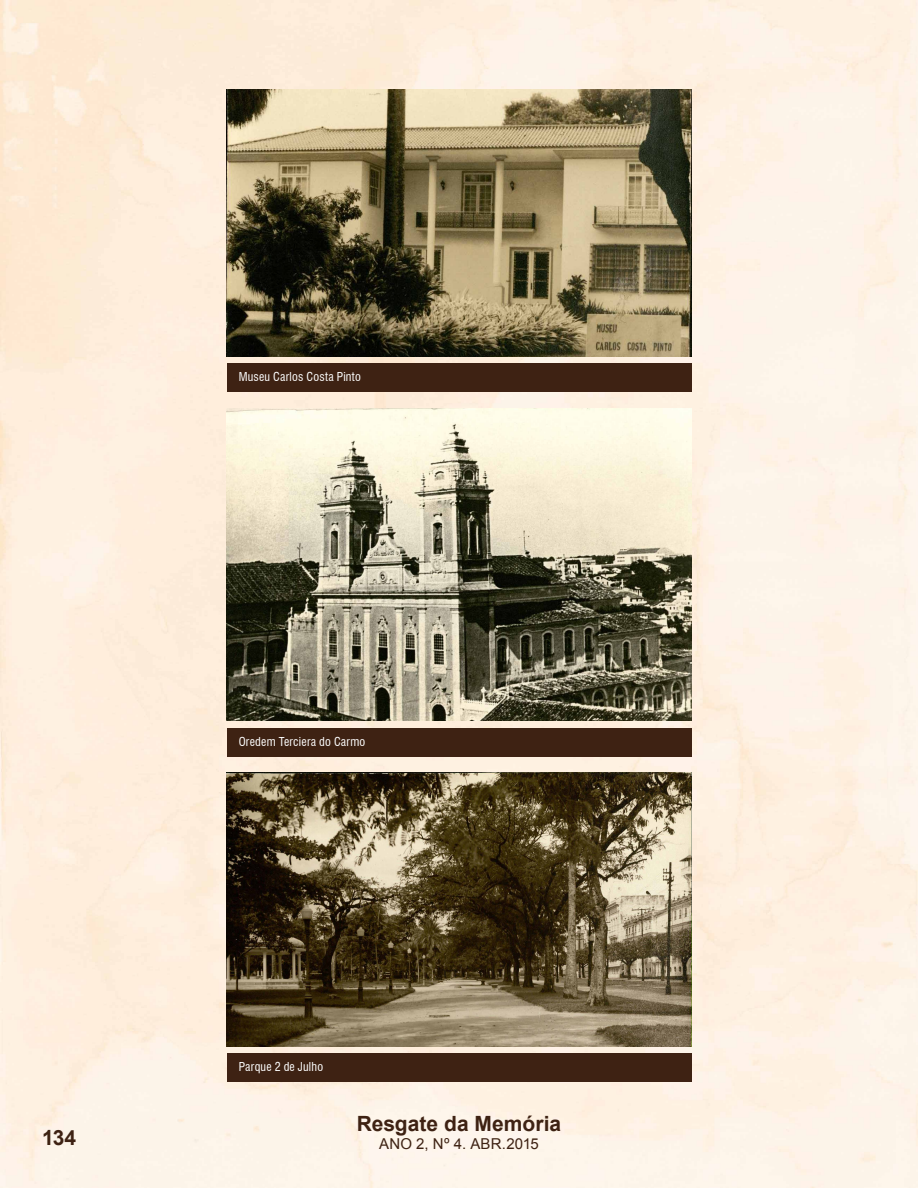
<style>
.page{position:relative;width:918px;height:1188px;background:#fff}
.page>*{position:absolute;margin:0;border:0;box-sizing:border-box;transform-origin:0 0}
.t1{font:700 21px "Arial";color:#3e2213}
.t2{font:15px "Arial";letter-spacing:.01em;color:#3e2213}
.t3{font:condensed 12px "Swiss 721 BT";letter-spacing:.02em;color:#fff}
</style>
<div class="page">
<img style="left:0;top:0;width:918px;height:1188px">
<img style="left:227px;top:89px;width:464px;height:267px">
<img style="left:227px;top:408px;width:464px;height:312px">
<img style="left:227px;top:772px;width:464px;height:275px">
<div style="left:227px;top:363px;width:464px;height:28px;background:#3e2213"></div>
<div style="left:227px;top:728px;width:464px;height:28px;background:#3e2213"></div>
<div style="left:227px;top:1054px;width:464px;height:28px;background:#3e2213"></div>
<h1 class="t1" style="left:42px;top:1124px;width:36px">134</h1>
<p class="t3" style="left:239px;top:369px;width:124px">Museu Carlos Costa Pinto</p>
<p class="t3" style="left:239px;top:734px;width:128px">Oredem Terciera do Carmo</p>
<p class="t3" style="left:239px;top:1060px;width:86px">Parque 2 de Julho</p>
<h1 class="t1" style="left:357px;top:1110px;width:206px">Resgate da Memória</h1>
<p class="t2" style="left:379px;top:1134px;width:161px">ANO 2, Nº 4. ABR.2015</p>
</div>
